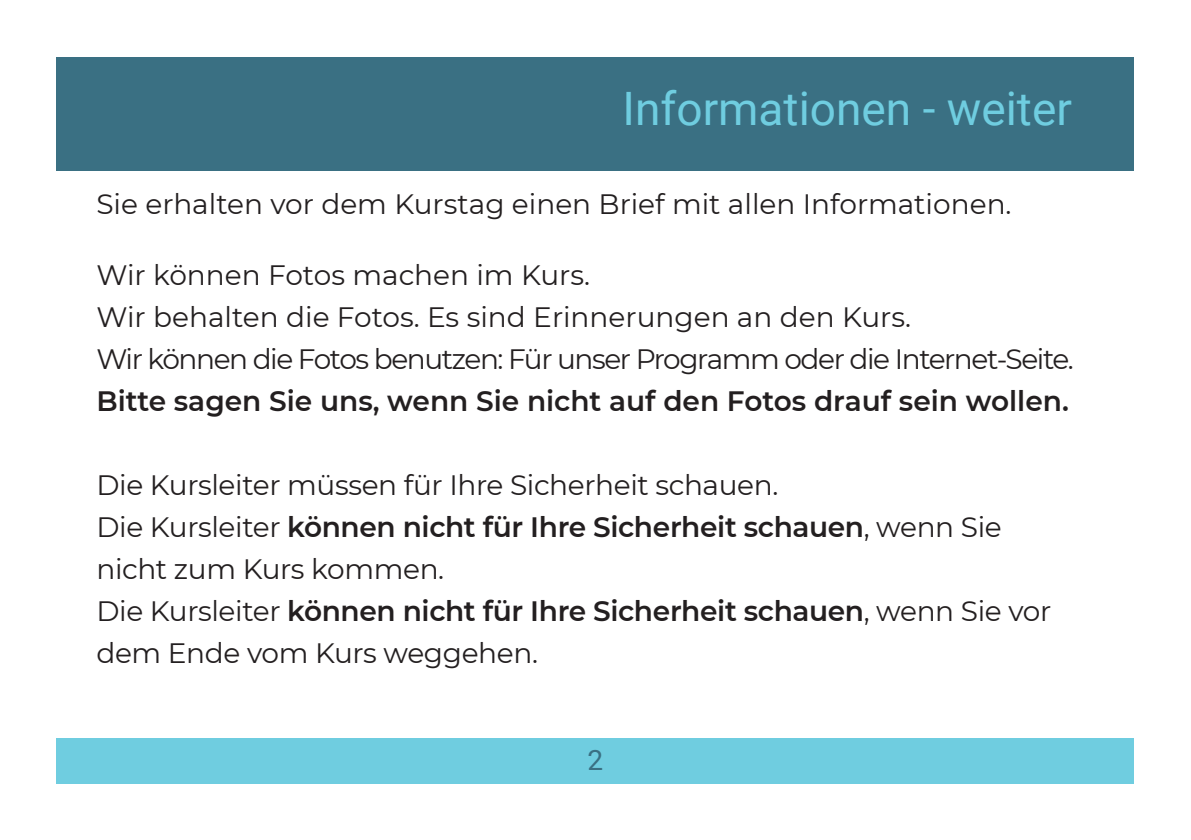
<style>
.page{position:relative;width:1191px;height:840px;background:#fff}
.page>*{position:absolute;margin:0;border:0;box-sizing:border-box;transform-origin:0 0}
.t1{font:46px "Roboto";color:#6fcde0}
.Descriptif{font:28px/42px "Montserrat";letter-spacing:-.015em;color:#231f20}
.Descriptif-2{font:28px "Montserrat";letter-spacing:-.05em;color:#231f20}
.t2{font:600 28px "Montserrat";color:#231f20}
.t3{font:28px "Roboto";color:#3a7083}
.s1{font-weight:600}
</style>
<div class="page">
<div style="left:57px;top:57px;width:1077px;height:113px;background:#3a7083"></div>
<div style="left:57px;top:737px;width:1077px;height:45px;background:#6fcde0"></div>
<p class="t1" style="left:622px;top:77px;width:451px">Informationen - weiter</p>
<p class="Descriptif" style="left:96px;top:182px;width:916px">Sie erhalten vor dem Kurstag einen Brief mit allen Informationen.</p>
<p class="Descriptif" style="left:96px;top:252px;width:495px">Wir können Fotos machen im Kurs.</p>
<p class="Descriptif" style="left:96px;top:294px;width:816px">Wir behalten die Fotos. Es sind Erinnerungen an den Kurs.</p>
<p class="Descriptif-2" style="left:96px;top:339px;width:979px">Wir können die Fotos benutzen: Für unser Programm oder die Internet-Seite.</p>
<p class="t2" style="left:96px;top:380px;width:974px">Bitte sagen Sie uns, wenn Sie nicht auf den Fotos drauf sein wollen.</p>
<p class="Descriptif" style="left:96px;top:462px;width:683px">Die Kursleiter müssen für Ihre Sicherheit schauen.</p>
<p class="Descriptif" style="left:96px;top:504px;width:907px">Die Kursleiter <span class="s1">können nicht für Ihre Sicherheit schauen</span>, wenn Sie nicht zum Kurs kommen.</p>
<p class="Descriptif" style="left:96px;top:588px;width:956px">Die Kursleiter <span class="s1">können nicht für Ihre Sicherheit schauen</span>, wenn Sie vor dem Ende vom Kurs weggehen.</p>
<p class="t3" style="left:587px;top:740px;width:17px">2</p>
</div>
